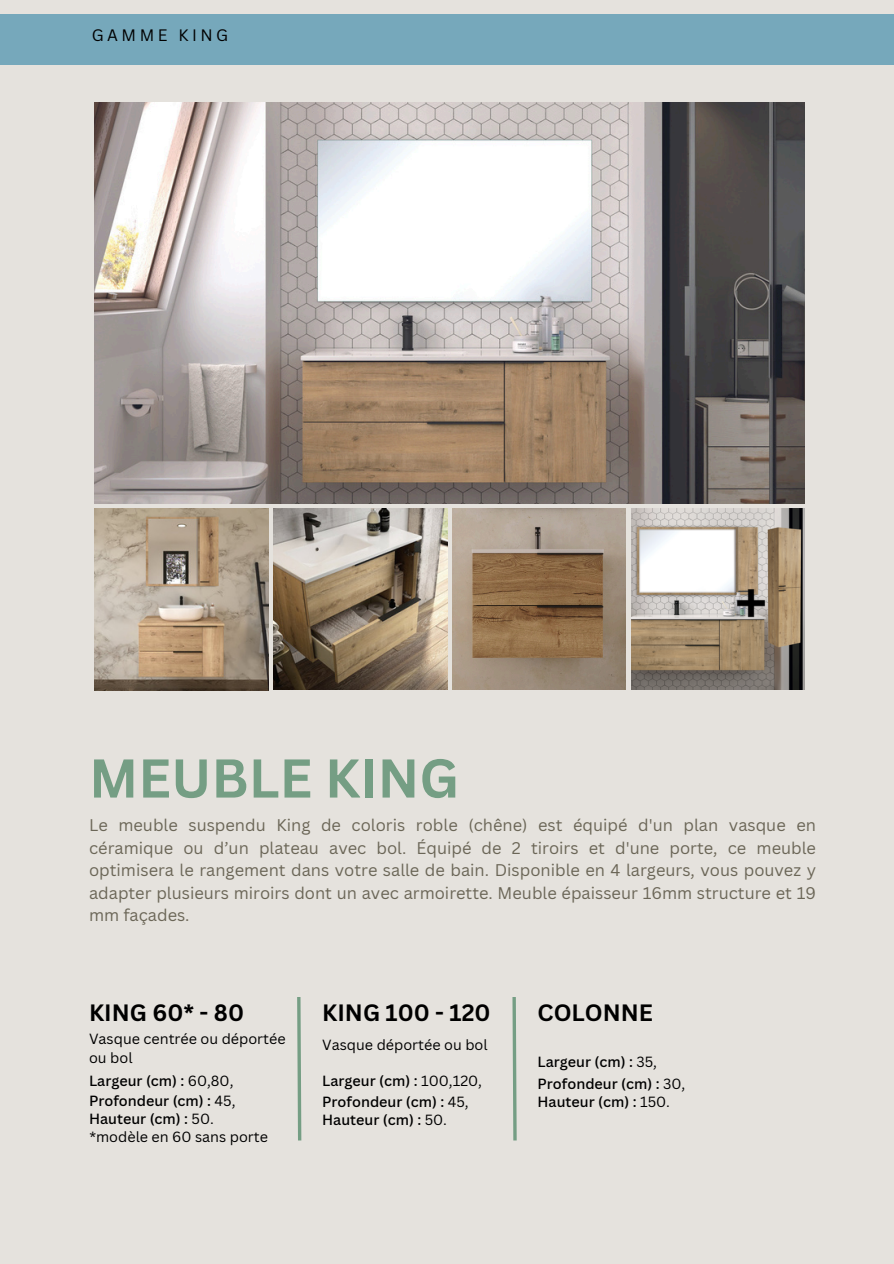
<style>
.page{position:relative;width:894px;height:1264px;background:#fff}
.page>*{position:absolute;margin:0;border:0;box-sizing:border-box;transform-origin:0 0}
.t1{font:700 53.4px "Canva Sans";color:#759e84}
.t2{font:700 22.95px "Canva Sans";color:#000}
.t3{font:16.5px/22.5px "Canva Sans";color:#6b6657;text-align:justify}
.t4{font:16.2px "Canva Sans";letter-spacing:.215em;color:#000}
.t5{font:500 14.4px "Canva Sans";color:#000}
.t6{font:14.4px "Canva Sans";color:#000}
.s1{font-weight:400}
</style>
<div class="page">
<div style="left:0;top:0;width:893px;height:1263px;background:#e5e2dd"></div>
<div style="left:0;top:14px;width:893px;height:50px;background:#76a8bb"></div>
<svg style="left:297px;top:997px;width:4px;height:143px"></svg>
<img style="left:94px;top:103px;width:710px;height:400px">
<img style="left:274px;top:508px;width:173px;height:181px">
<img style="left:94px;top:508px;width:174px;height:182px">
<img style="left:452px;top:508px;width:173px;height:181px">
<svg style="left:512px;top:997px;width:4px;height:143px"></svg>
<img style="left:631px;top:508px;width:173px;height:181px">
<p class="t4" style="left:92px;top:23px;width:138px">GAMME KING</p>
<p class="t1" style="left:89px;top:740px;width:371px">MEUBLE KING</p>
<p class="t3" style="left:89px;top:813px;width:728px">Le meuble suspendu King de coloris roble (chêne) est équipé d'un plan vasque en céramique ou d’un plateau avec bol. Équipé de 2 tiroirs et d'une porte, ce meuble optimisera le rangement dans votre salle de bain. Disponible en 4 largeurs, vous pouvez y adapter plusieurs miroirs dont un avec armoirette. Meuble épaisseur 16mm structure et 19 mm façades.</p>
<p class="t2" style="left:89px;top:996px;width:156px">KING 60* - 80</p>
<h3 class="t2" style="left:322px;top:996px;width:170px">KING 100 - 120</h3>
<h1 class="t6" style="left:322px;top:1034px;width:167px">Vasque déportée ou bol</h1>
<p class="t6" style="left:89px;top:1028px;width:198px">Vasque centrée ou déportée</p>
<p class="t6" style="left:89px;top:1047px;width:45px">ou bol</p>
<p class="t5" style="left:89px;top:1070px;width:146px">Largeur (cm) : <span class="s1">60,80,</span></p>
<p class="t5" style="left:89px;top:1090px;width:148px">Profondeur (cm) : <span class="s1">45,</span></p>
<p class="t5" style="left:89px;top:1108px;width:126px">Hauteur (cm) : <span class="s1">50.</span></p>
<p class="t5" style="left:322px;top:1070px;width:161px">Largeur (cm) : <span class="s1">100,120,</span></p>
<p class="t5" style="left:322px;top:1091px;width:148px">Profondeur (cm) : <span class="s1">45,</span></p>
<p class="t5" style="left:322px;top:1109px;width:126px">Hauteur (cm) : <span class="s1">50.</span></p>
<p class="t6" style="left:89px;top:1126px;width:180px">*modèle en 60 sans porte</p>
<p class="t2" style="left:537px;top:996px;width:117px">COLONNE</p>
<h1 class="t5" style="left:537px;top:1052px;width:121px">Largeur (cm) : <span class="s1">35,</span></h1>
<p class="t5" style="left:537px;top:1073px;width:149px">Profondeur (cm) : <span class="s1">30,</span></p>
<p class="t5" style="left:537px;top:1091px;width:134px">Hauteur (cm) : <span class="s1">150.</span></p>
</div>
